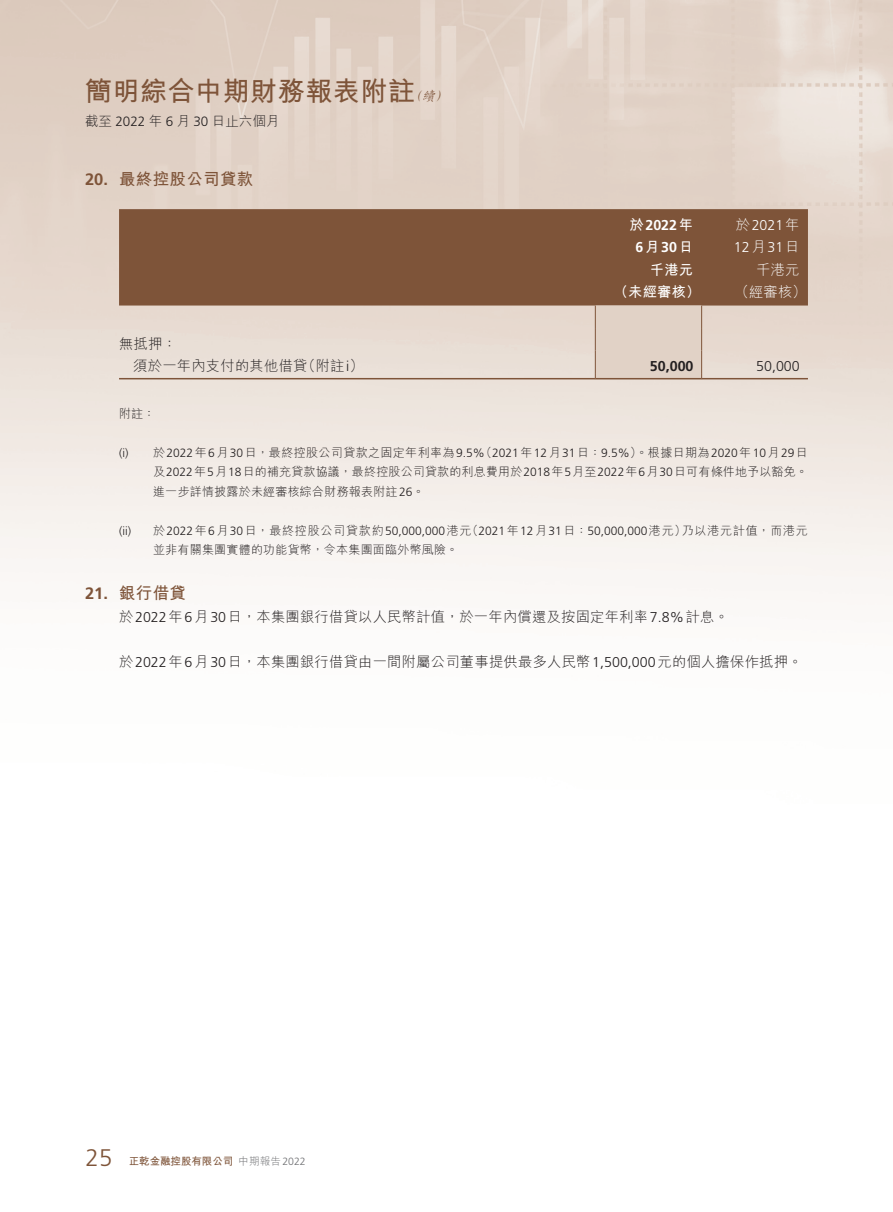
<style>
.page{position:relative;width:893px;height:1212px;background:#fff}
.page>*{position:absolute;margin:0;border:0;box-sizing:border-box;transform-origin:0 0}
.t1{font:700 27px "M Hei HK";letter-spacing:.02em;color:#7e5439}
.t2{font:300 24px "Frutiger LT Std";color:#7e5439}
._01_H1{font:700 16.5px "M Hei HK";letter-spacing:.02em;color:#7e5439}
._01_H1-2{font:700 16.5px "Frutiger LT Std";color:#7e5439}
._00_txt{font:300 14.25px "M Hei HK";letter-spacing:.02em;color:#231f20}
._50_Table_txt{font:300 14.25px "M Hei HK";letter-spacing:.02em;color:#231f20}
._50_Table_txt-2{font:300 14.25px "Frutiger LT Std";color:#fff}
._50_Table_txt-3{font:700 14.25px "Frutiger LT Std";color:#fff}
._50_Table_txt-4{font:700 14.25px "M Hei HK";letter-spacing:.02em;color:#fff}
._50_Table_txt-5{font:300 14.25px "M Hei HK";letter-spacing:.02em;color:#fff}
._50_Table_txt-6{font:300 14.25px "Frutiger LT Std";color:#231f20}
._50_Table_txt-7{font:700 14.25px "Frutiger LT Std";color:#231f20}
.t3{font:300 13.5px "M Hei HK";color:#231f20}
.t4{font:italic 500 13.5px "M Kai HK";color:#7e5439}
._06_Notes{font:300 12px/19.5px "M Hei HK";letter-spacing:.02em;color:#231f20}
._06_Notes-2{font:300 12px "Frutiger LT Std";color:#231f20}
._06_Notes-3{font:300 12px "M Hei HK";letter-spacing:.065em;color:#231f20}
.t5{font:700 10.5px "M Hei HK";letter-spacing:-.005em;color:#7e5439}
.t6{font:300 10.5px "M Hei HK";color:#6c6d70}
.s1{font-family:"Frutiger LT Std"}
.s2{font-family:"M Hei HK"}
</style>
<div class="page">
<div style="left:119px;top:209px;width:689px;height:96px;background:#7e5439"></div>
<div style="left:595px;top:305px;width:107px;height:74px;background:#e1d2c6"></div>
<hr style="left:119px;top:378px;width:476px;height:1px;background:#7e5439">
<hr style="left:596px;top:378px;width:105px;height:1px;background:#7e5439">
<hr style="left:702px;top:378px;width:106px;height:1px;background:#7e5439">
<h1 class="t1" style="left:85px;top:71px;width:331px">簡明綜合中期財務報表附註</h1>
<p class="t4" style="left:422px;top:86px;width:19px">續</p>
<p class="t4" style="left:408px;top:86px;width:19px">（</p>
<p class="t4" style="left:435px;top:86px;width:19px">(</p>
<p class="t3" style="left:85px;top:114px;width:196px">截至 <span class="s1">2022</span> 年 <span class="s1">6</span> 月 <span class="s1">30</span> 日止六個月</p>
<p class="_01_H1-2" style="left:85px;top:169px;width:24px">20.</p>
<p class="_01_H1" style="left:119px;top:167px;width:136px">最終控股公司貸款</p>
<p class="_50_Table_txt-3" style="left:629px;top:216px;width:65px"><span class="s2">於</span>2022<span class="s2">年</span></p>
<p class="_50_Table_txt-3" style="left:635px;top:239px;width:59px">6<span class="s2">月</span>30<span class="s2">日</span></p>
<p class="_50_Table_txt-4" style="left:650px;top:259px;width:45px">千港元</p>
<p class="_50_Table_txt-4" style="left:614px;top:282px;width:88px">（未經審核）</p>
<p class="_50_Table_txt-2" style="left:736px;top:217px;width:65px"><span class="s2">於</span>2021<span class="s2">年</span></p>
<p class="_50_Table_txt-2" style="left:734px;top:239px;width:67px">12<span class="s2">月</span>31<span class="s2">日</span></p>
<p class="_50_Table_txt-5" style="left:756px;top:262px;width:45px">千港元</p>
<p class="_50_Table_txt-5" style="left:735px;top:285px;width:73px">（經審核(</p>
<p class="_01_H1-2" style="left:85px;top:584px;width:24px">21.</p>
<p class="_50_Table_txt" style="left:119px;top:336px;width:59px">無抵押：</p>
<p class="_50_Table_txt" style="left:133px;top:359px;width:176px">須於一年內支付的其他借貸</p>
<p class="_06_Notes" style="left:119px;top:403px;width:38px">附註：</p>
<p class="_50_Table_txt" style="left:301px;top:359px;width:64px">（附註<span class="s1">i</span>(</p>
<p class="_50_Table_txt-7" style="left:650px;top:358px;width:45px">50,000</p>
<p class="_50_Table_txt-6" style="left:756px;top:358px;width:45px">50,000</p>
<p class="_06_Notes-2" style="left:119px;top:446px;width:11px">)i(</p>
<p class="_06_Notes-2" style="left:119px;top:524px;width:13px">)i i(</p>
<p class="_06_Notes" style="left:153px;top:442px;width:333px">於<span class="s1">2022</span>年<span class="s1">6</span>月<span class="s1">30</span>日，最終控股公司貸款之固定年利率為<span class="s1">9.5%</span></p>
<p class="_06_Notes-2" style="left:480px;top:446px;width:329px"><span class="s2">（</span>2021<span class="s2">年</span>12<span class="s2">月</span>31<span class="s2">日：</span>9.5%<span class="s2">）。根據日期為</span>2020<span class="s2">年</span>10<span class="s2">月</span>29<span class="s2">日</span></p>
<p class="_06_Notes" style="left:153px;top:462px;width:656px">及<span class="s1">2022</span>年<span class="s1">5</span>月<span class="s1">18</span>日的補充貸款協議，最終控股公司貸款的利息費用於<span class="s1">2018</span>年<span class="s1">5</span>月至<span class="s1">2022</span>年<span class="s1">6</span>月<span class="s1">30</span>日可有條件地予以豁免。進一步詳情披露於未經審核綜合財務報表附註<span class="s1">26</span>。</p>
<p class="_06_Notes-3" style="left:682px;top:524px;width:128px">乃以港元計值，而港元</p>
<p class="_06_Notes-2" style="left:153px;top:524px;width:320px"><span class="s2">於</span>2022<span class="s2">年</span>6<span class="s2">月</span>30<span class="s2">日，最終控股公司貸款約</span>50,000,000<span class="s2">港元</span></p>
<p class="_06_Notes-2" style="left:466px;top:524px;width:221px"><span class="s2">（</span>2021<span class="s2">年</span>12<span class="s2">月</span>31<span class="s2">日：</span>50,000,000<span class="s2">港元）</span></p>
<p class="_06_Notes" style="left:153px;top:540px;width:307px">並非有關集團實體的功能貨幣，令本集團面臨外幣風險。</p>
<p class="_01_H1" style="left:119px;top:581px;width:68px">銀行借貸</p>
<p class="_00_txt" style="left:119px;top:609px;width:611px">於<span class="s1">2022</span>年<span class="s1">6</span>月<span class="s1">30</span>日，本集團銀行借貸以人民幣計值，於一年內償還及按固定年利率<span class="s1">7.8%</span>計息。</p>
<p class="_00_txt" style="left:119px;top:654px;width:685px">於<span class="s1">2022</span>年<span class="s1">6</span>月<span class="s1">30</span>日，本集團銀行借貸由一間附屬公司董事提供最多人民幣<span class="s1">1,500,000</span>元的個人擔保作抵押。</p>
<h2 class="t2" style="left:86px;top:1144px;width:28px">25</h2>
<p class="t5" style="left:129px;top:1154px;width:106px">正乾金融控股有限公司</p>
<p class="t6" style="left:238px;top:1156px;width:69px">中期報告<span class="s1">2022</span></p>
</div>
